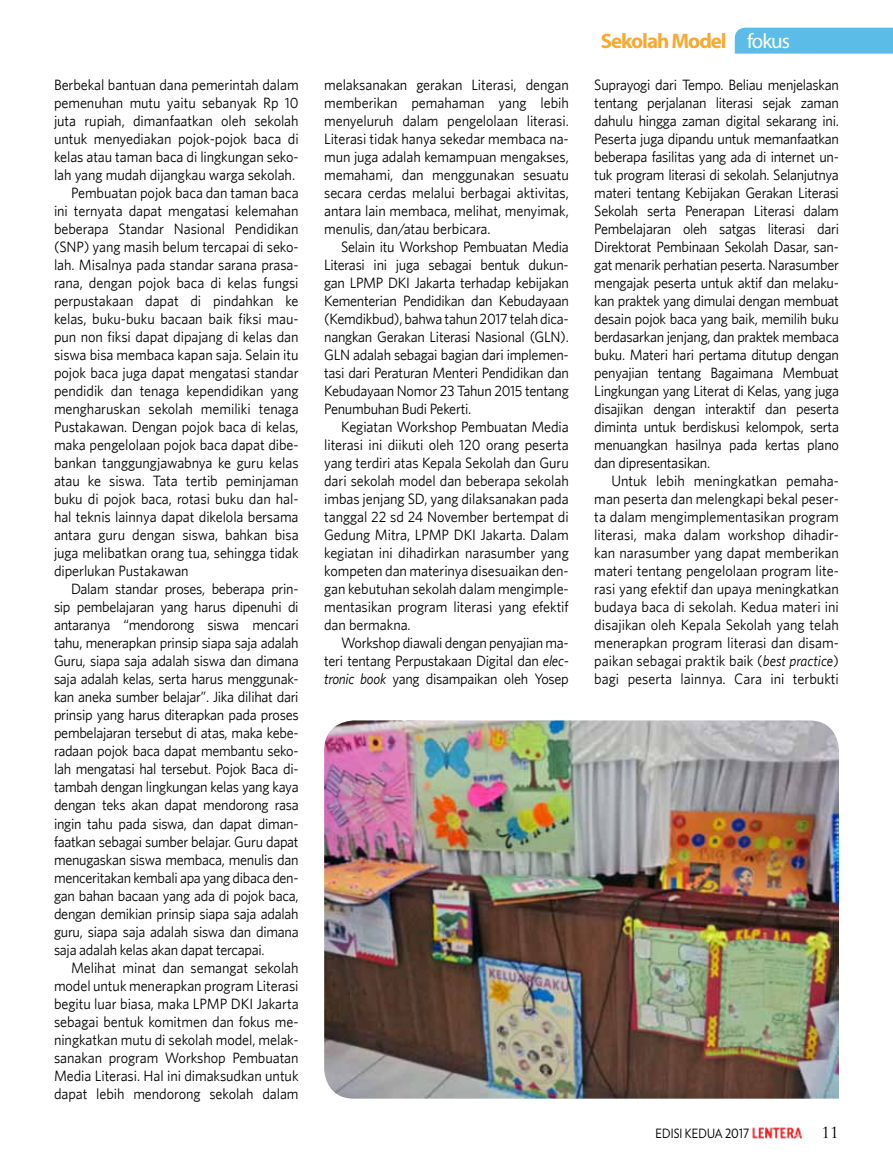
<style>
.page{position:relative;width:893px;height:1170px;background:#fff}
.page>*{position:absolute;margin:0;border:0;box-sizing:border-box;transform-origin:0 0}
.t1{font:700 21px "Myriad Pro";letter-spacing:-.05em;color:#f5aa34}
.t2{font:15px/18px "Whitney";letter-spacing:-.005em;color:#000;text-align:justify;scale:.95 1}
.t3{font:15px "Trajan Pro";color:#000}
.t4{font:12.75px "Verlag";color:#000;scale:.9 1}
.s1{font-style:italic}
.s2{font-weight:400;color:#fff}
</style>
<div class="page">
<img style="left:752px;top:1127px;width:50px;height:11px">
<div style="left:735px;top:28px;width:158px;height:26px;background:#5abce7"></div>
<img style="left:324px;top:720px;width:515px;height:378px">
<p class="t2" style="left:54px;top:75px;width:259px">Berbekal bantuan dana pemerintah dalam</p>
<p class="t2" style="left:54px;top:93px;width:259px">pemenuhan mutu yaitu sebanyak Rp 10</p>
<p class="t2" style="left:54px;top:111px;width:259px">juta rupiah, dimanfaatkan oleh sekolah</p>
<p class="t2" style="left:54px;top:129px;width:259px">untuk menyediakan pojok-pojok baca di</p>
<p class="t2" style="left:54px;top:147px;width:259px">kelas atau taman baca di lingkungan seko-</p>
<p class="t2" style="left:54px;top:165px;width:255px">lah yang mudah dijangkau warga sekolah.</p>
<p class="t2" style="left:71px;top:183px;width:241px">Pembuatan pojok baca dan taman baca</p>
<p class="t2" style="left:54px;top:201px;width:259px">ini ternyata dapat mengatasi kelemahan</p>
<p class="t2" style="left:54px;top:219px;width:259px">beberapa Standar Nasional Pendidikan</p>
<p class="t2" style="left:54px;top:237px;width:259px">(SNP) yang masih belum tercapai di seko-</p>
<p class="t2" style="left:54px;top:255px;width:259px">lah. Misalnya pada standar sarana prasa-</p>
<p class="t2" style="left:54px;top:273px;width:259px">rana, dengan pojok baca di kelas fungsi</p>
<p class="t2" style="left:54px;top:291px;width:259px">perpustakaan dapat di pindahkan ke</p>
<p class="t2" style="left:54px;top:309px;width:259px">kelas, buku-buku bacaan baik fiksi mau-</p>
<p class="t2" style="left:54px;top:327px;width:259px">pun non fiksi dapat dipajang di kelas dan</p>
<p class="t2" style="left:54px;top:345px;width:259px">siswa bisa membaca kapan saja. Selain itu</p>
<p class="t2" style="left:54px;top:363px;width:259px">pojok baca juga dapat mengatasi standar</p>
<p class="t2" style="left:54px;top:381px;width:259px">pendidik dan tenaga kependidikan yang</p>
<p class="t2" style="left:54px;top:399px;width:259px">mengharuskan sekolah memiliki tenaga</p>
<p class="t2" style="left:54px;top:417px;width:259px">Pustakawan. Dengan pojok baca di kelas,</p>
<p class="t2" style="left:54px;top:435px;width:259px">maka pengelolaan pojok baca dapat dibe-</p>
<p class="t2" style="left:54px;top:453px;width:259px">bankan tanggungjawabnya ke guru kelas</p>
<p class="t2" style="left:54px;top:471px;width:259px">atau ke siswa. Tata tertib peminjaman</p>
<p class="t2" style="left:54px;top:489px;width:259px">buku di pojok baca, rotasi buku dan hal-</p>
<p class="t2" style="left:54px;top:507px;width:259px">hal teknis lainnya dapat dikelola bersama</p>
<p class="t2" style="left:54px;top:525px;width:259px">antara guru dengan siswa, bahkan bisa</p>
<p class="t2" style="left:54px;top:543px;width:259px">juga melibatkan orang tua, sehingga tidak</p>
<p class="t2" style="left:54px;top:561px;width:143px">diperlukan Pustakawan</p>
<p class="t2" style="left:71px;top:579px;width:241px">Dalam standar proses, beberapa prin-</p>
<p class="t2" style="left:54px;top:597px;width:259px">sip pembelajaran yang harus dipenuhi di</p>
<p class="t2" style="left:54px;top:615px;width:259px">antaranya “mendorong siswa mencari</p>
<p class="t2" style="left:54px;top:633px;width:259px">tahu, menerapkan prinsip siapa saja adalah</p>
<p class="t2" style="left:54px;top:651px;width:259px">Guru, siapa saja adalah siswa dan dimana</p>
<p class="t2" style="left:54px;top:669px;width:259px">saja adalah kelas, serta harus menggunak-</p>
<p class="t2" style="left:54px;top:687px;width:259px">kan aneka sumber belajar”. Jika dilihat dari</p>
<p class="t2" style="left:54px;top:705px;width:259px">prinsip yang harus diterapkan pada proses</p>
<p class="t2" style="left:54px;top:723px;width:259px">pembelajaran tersebut di atas, maka kebe-</p>
<p class="t2" style="left:54px;top:741px;width:259px">radaan pojok baca dapat membantu seko-</p>
<p class="t2" style="left:54px;top:759px;width:259px">lah mengatasi hal tersebut. Pojok Baca di-</p>
<p class="t2" style="left:54px;top:777px;width:259px">tambah dengan lingkungan kelas yang kaya</p>
<p class="t2" style="left:54px;top:795px;width:259px">dengan teks akan dapat mendorong rasa</p>
<p class="t2" style="left:54px;top:813px;width:259px">ingin tahu pada siswa, dan dapat diman-</p>
<p class="t2" style="left:54px;top:831px;width:259px">faatkan sebagai sumber belajar. Guru dapat</p>
<p class="t2" style="left:54px;top:849px;width:259px">menugaskan siswa membaca, menulis dan</p>
<p class="t2" style="left:54px;top:867px;width:259px">menceritakan kembali apa yang dibaca den-</p>
<p class="t2" style="left:54px;top:885px;width:259px">gan bahan bacaan yang ada di pojok baca,</p>
<p class="t2" style="left:54px;top:903px;width:259px">dengan demikian prinsip siapa saja adalah</p>
<p class="t2" style="left:54px;top:921px;width:259px">guru, siapa saja adalah siswa dan dimana</p>
<p class="t2" style="left:54px;top:939px;width:223px">saja adalah kelas akan dapat tercapai.</p>
<p class="t2" style="left:71px;top:957px;width:241px">Melihat minat dan semangat sekolah</p>
<p class="t2" style="left:54px;top:975px;width:259px">model untuk menerapkan program Literasi</p>
<p class="t2" style="left:54px;top:993px;width:259px">begitu luar biasa, maka LPMP DKI Jakarta</p>
<p class="t2" style="left:54px;top:1011px;width:259px">sebagai bentuk komitmen dan fokus me-</p>
<p class="t2" style="left:54px;top:1029px;width:259px">ningkatkan mutu di sekolah model, melak-</p>
<p class="t2" style="left:54px;top:1047px;width:259px">sanakan program Workshop Pembuatan</p>
<p class="t2" style="left:54px;top:1065px;width:259px">Media Literasi. Hal ini dimaksudkan untuk</p>
<p class="t2" style="left:54px;top:1083px;width:259px">dapat lebih mendorong sekolah dalam</p>
<p class="t2" style="left:324px;top:75px;width:259px">melaksanakan gerakan Literasi, dengan memberikan pemahaman yang lebih menyeluruh dalam pengelolaan literasi.<br>Literasi tidak hanya sekedar membaca na&shy;mun juga adalah kemampuan mengakses, memahami, dan menggunakan sesuatu secara cerdas melalui berbagai aktivitas, antara lain membaca, melihat, menyimak, menulis, dan/atau berbicara.</p>
<p class="t2" style="left:324px;top:237px;width:259px;text-indent:17px">Selain itu Workshop Pembuatan Media Literasi ini juga sebagai bentuk dukun&shy;gan LPMP DKI Jakarta terhadap kebijakan Kementerian Pendidikan dan Kebudayaan (Kemdikbud), bahwa tahun 2017 telah dica&shy;nangkan Gerakan Literasi Nasional (GLN).<br>GLN adalah sebagai bagian dari implemen&shy;tasi dari Peraturan Menteri Pendidikan dan Kebudayaan Nomor 23 Tahun 2015 tentang Penumbuhan Budi Pekerti.</p>
<p class="t2" style="left:324px;top:417px;width:259px;text-indent:17px">Kegiatan Workshop Pembuatan Media literasi ini diikuti oleh 120 orang peserta yang terdiri atas Kepala Sekolah dan Guru dari sekolah model dan beberapa sekolah imbas jenjang SD, yang dilaksanakan pada tanggal 22 sd 24 November bertempat di Gedung Mitra, LPMP DKI Jakarta. Dalam kegiatan ini dihadirkan narasumber yang kompeten dan materinya disesuaikan den&shy;gan kebutuhan sekolah dalam mengimple&shy;mentasikan program literasi yang efektif dan bermakna.</p>
<p class="t2" style="left:324px;top:633px;width:259px;text-indent:17px">Workshop diawali dengan penyajian ma&shy;teri tentang Perpustakaan Digital dan <span class="s1">elec&shy;tronic book</span> yang disampaikan oleh Yosep</p>
<h1 class="t1" style="left:601px;top:27px;width:191px">Sekolah Model <span class="s2">fokus</span></h1>
<p class="t2" style="left:594px;top:75px;width:259px">Suprayogi dari Tempo. Beliau menjelaskan tentang perjalanan literasi sejak zaman dahulu hingga zaman digital sekarang ini.<br>Peserta juga dipandu untuk memanfaatkan beberapa fasilitas yang ada di internet un&shy;tuk program literasi di sekolah. Selanjutnya materi tentang Kebijakan Gerakan Literasi Sekolah serta Penerapan Literasi dalam Pembelajaran oleh satgas literasi dari Direktorat Pembinaan Sekolah Dasar, san&shy;gat menarik perhatian peserta. Narasumber mengajak peserta untuk aktif dan melaku&shy;kan praktek yang dimulai dengan membuat desain pojok baca yang baik, memilih buku berdasarkan jenjang, dan praktek membaca buku. Materi hari pertama ditutup dengan penyajian tentang Bagaimana Membuat Lingkungan yang Literat di Kelas, yang juga disajikan dengan interaktif dan peserta diminta untuk berdiskusi kelompok, serta menuangkan hasilnya pada kertas plano dan dipresentasikan.</p>
<p class="t2" style="left:594px;top:471px;width:259px;text-indent:17px">Untuk lebih meningkatkan pemaha&shy;man peserta dan melengkapi bekal peser&shy;ta dalam mengimplementasikan program literasi, maka dalam workshop dihadir&shy;kan narasumber yang dapat memberikan materi tentang pengelolaan program lite&shy;rasi yang efektif dan upaya meningkatkan budaya baca di sekolah. Kedua materi ini disajikan oleh Kepala Sekolah yang telah menerapkan program literasi dan disam&shy;paikan sebagai praktik baik (<span class="s1">best practice</span>) bagi peserta lainnya. Cara ini terbukti</p>
<p class="t4" style="left:656px;top:1123px;width:105px">EDISI KEDUA 2017</p>
<p class="t3" style="left:822px;top:1122px;width:19px">11</p>
</div>
